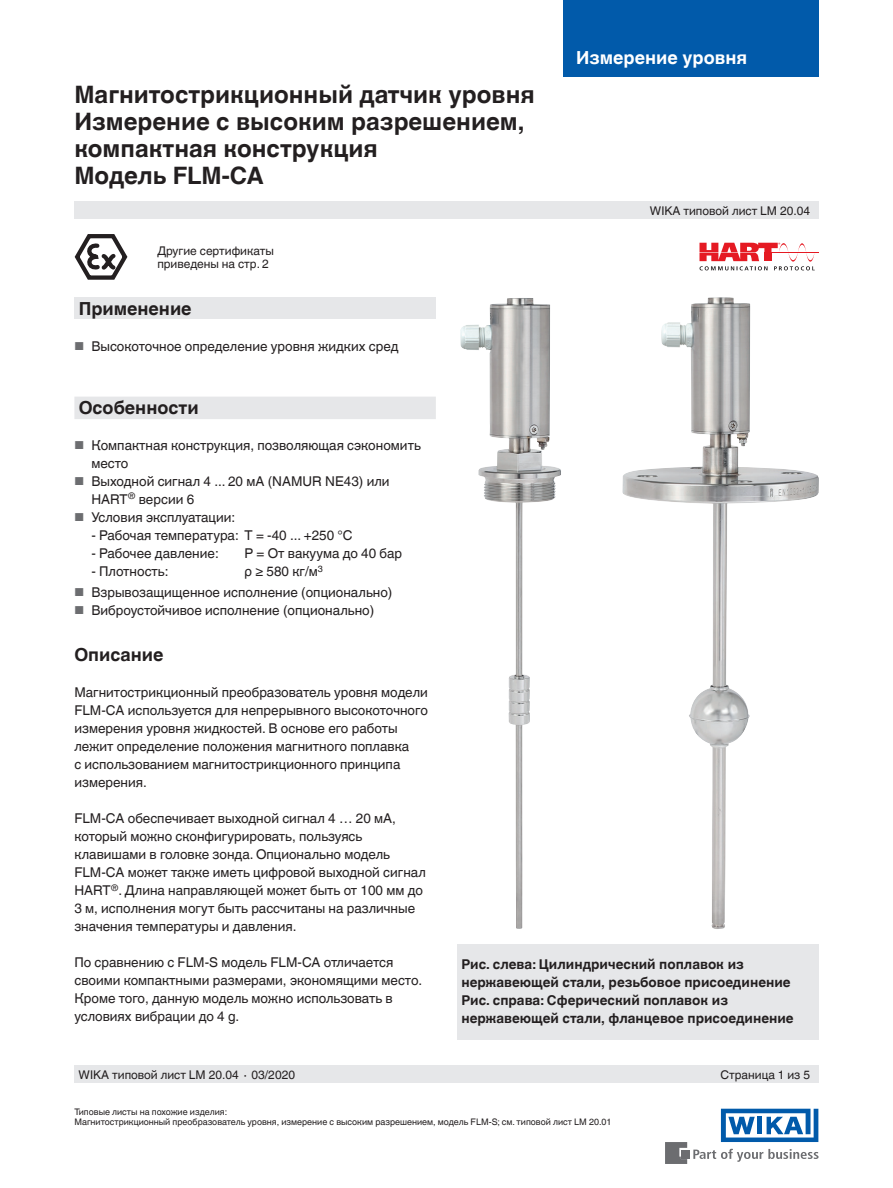
<style>
.page{position:relative;width:893px;height:1188px;background:#fff}
.page>*{position:absolute;margin:0;border:0;box-sizing:border-box;transform-origin:0 0}
.t1{font:700 24px/27px "Helvetica World";color:#231f20}
.t2{font:700 18px "Helvetica World";color:#231f20}
.t3{font:700 18px "Helvetica World";color:#fff}
.t4{font:13.5px/18px "Helvetica World";color:#231f20}
.t5{font:700 13.5px/18px "Helvetica World";color:#231f20}
.t6{font:12px/13.5px "Helvetica World";color:#231f20}
.t7{font:9px/10.5px "Helvetica World";color:#231f20}
.s1{font-size:11.55px;color:#6c6d70}
</style>
<div class="page">
<div style="left:74px;top:297px;width:362px;height:22px;background:#e6e7e9"></div>
<div style="left:74px;top:202px;width:745px;height:17px;background:#e6e7e9"></div>
<div style="left:74px;top:1066px;width:745px;height:17px;background:#e6e7e9"></div>
<svg style="left:693px;top:1149px;width:126px;height:13px"></svg>
<div style="left:682px;top:1150px;width:8px;height:8px;background:#6c6d70"></div>
<svg style="left:665px;top:1142px;width:22px;height:22px"></svg>
<svg style="left:721px;top:1109px;width:97px;height:33px"></svg>
<div style="left:563px;top:0;width:256px;height:77px;background:#015aaa"></div>
<div style="left:74px;top:397px;width:362px;height:22px;background:#e6e7e9"></div>
<hr style="left:772px;top:252px;width:47px;height:1px;background:#e51a23">
<svg style="left:699px;top:243px;width:116px;height:27px"></svg>
<div style="left:457px;top:944px;width:362px;height:95px;background:#e6e7e9"></div>
<img style="left:711px;top:921px;width:14px;height:8px">
<img style="left:516px;top:921px;width:7px;height:8px">
<img style="left:622px;top:297px;width:197px;height:624px">
<img style="left:460px;top:298px;width:101px;height:623px">
<svg style="left:74px;top:234px;width:54px;height:46px"></svg>
<h1 class="t1" style="left:74px;top:81px;width:462px">Магнитострикционный датчик уровня<br>Измерение с высоким разрешением, компактная конструкция<br>Модель FLM-CA</h1>
<p class="t6" style="left:157px;top:244px;width:118px">Другие сертификаты приведены на стр. 2</p>
<h2 class="t2" style="left:79px;top:298px;width:114px">Применение</h2>
<p class="t4" style="left:74px;top:337px;width:326px"><span class="s1">■</span> Высокоточное определение уровня жидких сред</p>
<h2 class="t3" style="left:576px;top:47px;width:173px">Измерение уровня</h2>
<p class="t6" style="left:650px;top:204px;width:162px">WIKA типовой лист LM 20.04</p>
<h2 class="t2" style="left:79px;top:397px;width:122px">Особенности</h2>
<p class="t4" style="left:91px;top:436px;width:331px;text-indent:-17px"><span class="s1">■</span> Компактная конструкция, позволяющая сэкономить место</p>
<p class="t4" style="left:91px;top:472px;width:300px;text-indent:-17px"><span class="s1">■</span> Выходной сигнал 4 ... 20 мА (NAMUR NE43) или<br>HART<sup>®</sup> версии 6</p>
<p class="t4" style="left:74px;top:508px;width:162px"><span class="s1">■</span> Условия эксплуатации:</p>
<p class="t4" style="left:91px;top:526px;width:263px">- Рабочая температура: T = -40 ... +250 °C</p>
<p class="t4" style="left:91px;top:545px;width:129px">- Рабочее давление:</p>
<p class="t4" style="left:244px;top:545px;width:159px">P = От вакуума до 40 бар</p>
<p class="t4" style="left:91px;top:563px;width:79px">- Плотность:</p>
<p class="t4" style="left:244px;top:563px;width:80px">ρ ≥ 580 кг/м<sup>3</sup></p>
<p class="t4" style="left:74px;top:583px;width:319px"><span class="s1">■</span> Взрывозащищенное исполнение (опционально)</p>
<p class="t4" style="left:74px;top:601px;width:301px"><span class="s1">■</span> Виброустойчивое исполнение (опционально)</p>
<h2 class="t2" style="left:74px;top:644px;width:91px">Описание</h2>
<p class="t4" style="left:74px;top:683px;width:355px">Магнитострикционный преобразователь уровня модели FLM-CA используется для непрерывного высокоточного измерения уровня жидкостей. В основе его работы лежит определение положения магнитного поплавка<br>с использованием магнитострикционного принципа измерения.</p>
<p class="t4" style="left:74px;top:809px;width:353px">FLM-CA обеспечивает выходной сигнал 4 … 20 мА, который можно сконфигурировать, пользуясь клавишами в головке зонда. Опционально модель FLM-CA может также иметь цифровой выходной сигнал HART<sup>®</sup>. Длина направляющей может быть от 100 мм до 3 м, исполнения могут быть рассчитаны на различные значения температуры и давления.</p>
<p class="t4" style="left:74px;top:953px;width:349px">По сравнению с FLM-S модель FLM-CA отличается своими компактными размерами, экономящими место.<br>Кроме того, данную модель можно использовать в условиях вибрации до 4 g.</p>
<p class="t5" style="left:461px;top:956px;width:334px">Рис. слева: Цилиндрический поплавок из нержавеющей стали, резьбовое присоединение Рис. справа: Сферический поплавок из нержавеющей стали, фланцевое присоединение</p>
<p class="t6" style="left:79px;top:1068px;width:218px">WIKA типовой лист LM 20.04 ∙ 03/2020</p>
<p class="t6" style="left:720px;top:1068px;width:91px">Страница 1 из 5</p>
<p class="t7" style="left:74px;top:1107px;width:539px">Типовые листы на похожие изделия:<br>Магнитострикционный преобразователь уровня, измерение с высоким разрешением, модель FLM-S; см. типовой лист LM 20.01</p>
</div>
